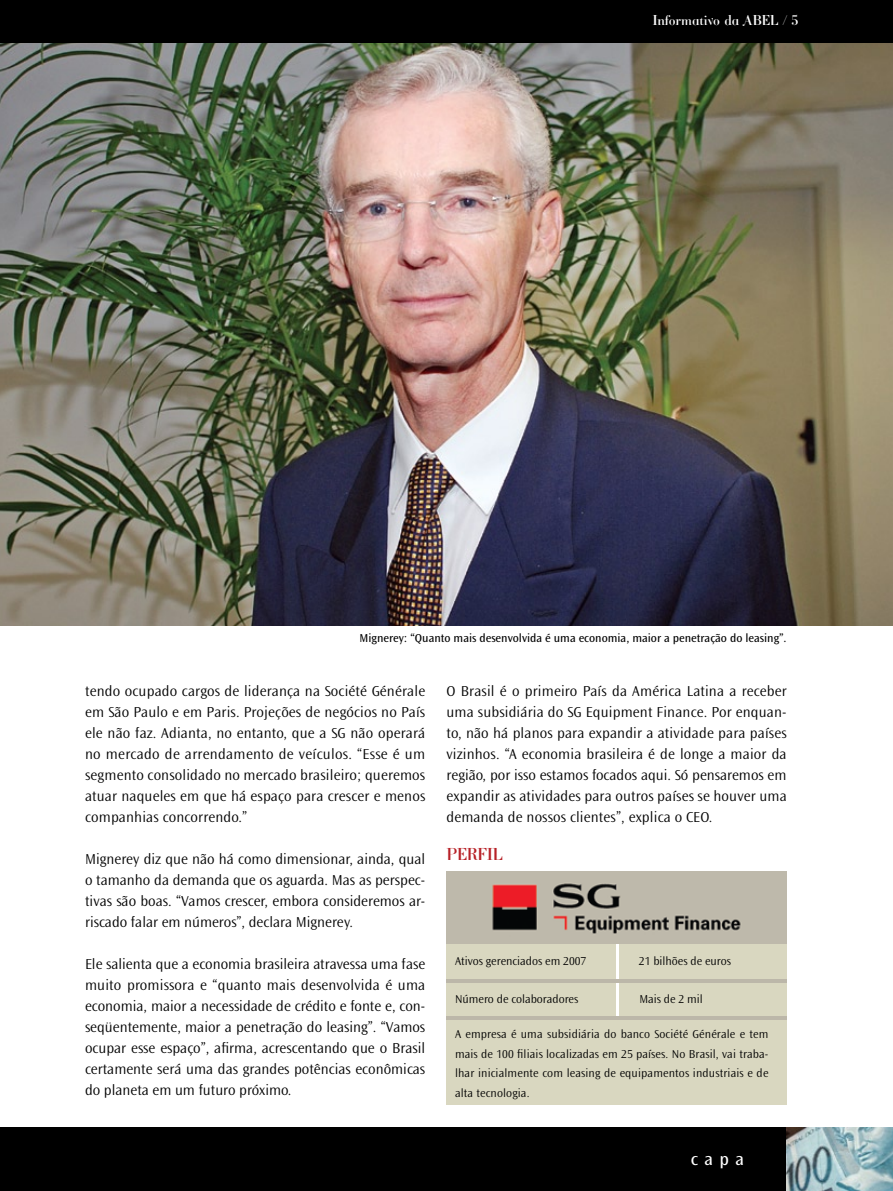
<style>
.page{position:relative;width:893px;height:1191px;background:#fff}
.page>*{position:absolute;margin:0;border:0;box-sizing:border-box;transform-origin:0 0}
.t1{font:18px "Cantabile";color:#b72026}
.t2{font:18px "Ocean Sans Std";color:#fff}
.t3{font:300 15px/21px "Ocean Sans Std";letter-spacing:.005em;color:#000;text-align:justify}
.t4{font:15px "Cantabile";color:#fff}
.t5{font:300 12px/19.5px "Ocean Sans Std";color:#000;text-align:justify}
.t6{font:12px "Ocean Sans Std";color:#000}
</style>
<div class="page">
<img style="left:0;top:43px;width:893px;height:582px">
<div style="left:446px;top:942px;width:341px;height:163px;background:#d9d7c0"></div>
<hr style="left:617px;top:940px;width:2px;height:78px;background:#fff">
<div style="left:0;top:0;width:893px;height:43px;background:#000"></div>
<div style="left:0;top:1127px;width:893px;height:64px;background:#000"></div>
<img style="left:787px;top:1127px;width:106px;height:64px">
<hr style="left:446px;top:979px;width:341px;height:3px;background:#bcb7a9">
<hr style="left:446px;top:1016px;width:341px;height:3px;background:#bcb7a9">
<img style="left:446px;top:872px;width:341px;height:71px">
<p class="t4" style="left:653px;top:12px;width:147px">Informativo da ABEL / 5</p>
<p class="t6" style="left:359px;top:632px;width:429px">Mignerey: “Quanto mais desenvolvida é uma economia, maior a penetração do leasing”.</p>
<p class="t3" style="left:85px;top:680px;width:342px">tendo ocupado cargos de liderança na Société Générale em São Paulo e em Paris. Projeções de negócios no País ele não faz. Adianta, no entanto, que a SG não operará no mercado de arrendamento de veículos. “Esse é um segmento consolidado no mercado brasileiro; queremos atuar naqueles em que há espaço para crescer e menos companhias concorrendo.”</p>
<p class="t3" style="left:85px;top:848px;width:342px">Mignerey diz que não há como dimensionar, ainda, qual o tamanho da demanda que os aguarda. Mas as perspec&shy;tivas são boas. “Vamos crescer, embora consideremos ar&shy;riscado falar em números”, declara Mignerey.</p>
<p class="t3" style="left:85px;top:953px;width:342px">Ele salienta que a economia brasileira atravessa uma fase muito promissora e “quanto mais desenvolvida é uma economia, maior a necessidade de crédito e fonte e, con&shy;seqüentemente, maior a penetração do leasing”. “Vamos ocupar esse espaço”, afirma, acrescentando que o Brasil certamente será uma das grandes potências econômicas do planeta em um futuro próximo.</p>
<p class="t3" style="left:446px;top:680px;width:342px">O Brasil é o primeiro País da América Latina a receber uma subsidiária do SG Equipment Finance. Por enquan&shy;to, não há planos para expandir a atividade para países vizinhos. “A economia brasileira é de longe a maior da região, por isso estamos focados aqui. Só pensaremos em expandir as atividades para outros países se houver uma demanda de nossos clientes”, explica o CEO.</p>
<p class="t1" style="left:446px;top:844px;width:58px">PERFIL</p>
<p class="t5" style="left:455px;top:951px;width:133px">Ativos gerenciados em 2007</p>
<p class="t5" style="left:639px;top:951px;width:94px">21 bilhões de euros</p>
<p class="t5" style="left:455px;top:989px;width:125px">Número de colaboradores</p>
<p class="t5" style="left:639px;top:989px;width:65px">Mais de 2 mil</p>
<p class="t5" style="left:455px;top:1024px;width:315px">A empresa é uma subsidiária do banco Société Générale e tem mais de 100 filiais localizadas em 25 países. No Brasil, vai traba&shy;lhar inicialmente com leasing de equipamentos industriais e de alta tecnologia.</p>
<p class="t2" style="left:691px;top:1148px;width:55px">capa</p>
</div>
